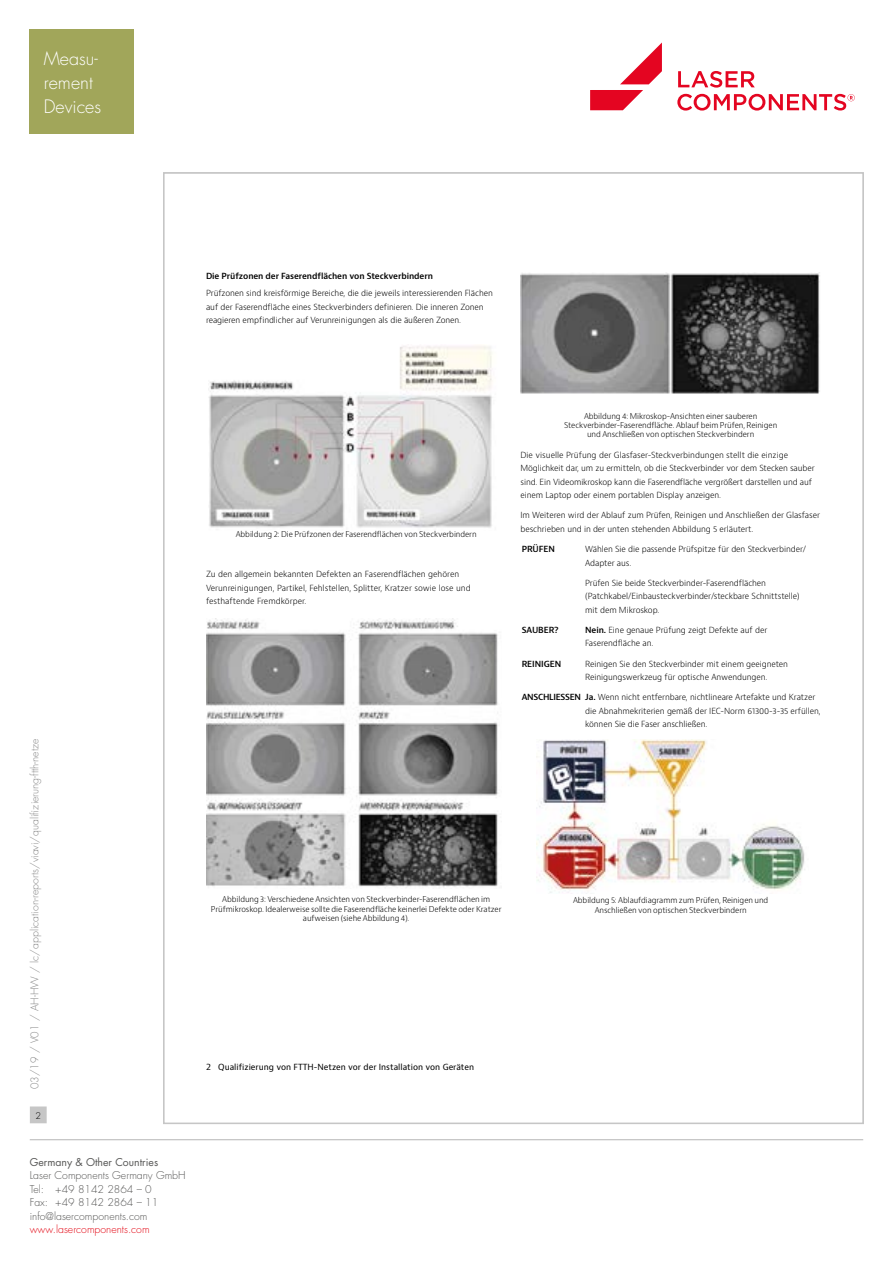
<style>
.page{position:relative;width:893px;height:1263px;background:#fff}
.page>*{position:absolute;margin:0;border:0;box-sizing:border-box;transform-origin:0 0}
.t1{font:300 18px/24px "Futura Std";color:#fff}
.t2{font:300 10.5px/13.5px "Futura Std";color:#575756}
.t3{font:300 10.5px "Futura Std";color:#878787}
.t4{font:300 10.5px "Futura Std";color:#e30613}
.t5{font:10.5px "Futura Std";color:#575756}
.t6{font:300 9px "Futura Std";color:#000}
.t7{font:300 8.25px/13.5px "Bernino Sans";letter-spacing:-.01em;color:#000}
.t8{font:600 8.25px "Bernino Sans";letter-spacing:-.01em;color:#000}
.t9{font:8.25px "Bernino Sans";color:#000}
.t10{font:300 7.8px/9.4px "Bernino Sans";letter-spacing:-.01em;color:#000;text-align:center}
.s1{font-weight:600}
</style>
<div class="page">
<hr style="left:30px;top:1139px;width:833px;height:1px;background:#c6c6c6">
<div style="left:31px;top:1107px;width:15px;height:16px;background:#c6c6c6"></div>
<div style="left:30px;top:1106px;width:17px;height:17px;border:1px solid #c6c6c6"></div>
<svg style="left:677px;top:71px;width:178px;height:40px"></svg>
<svg style="left:590px;top:43px;width:72px;height:67px"></svg>
<img style="left:209px;top:345px;width:283px;height:183px">
<img style="left:206px;top:619px;width:292px;height:269px">
<img style="left:520px;top:273px;width:300px;height:121px">
<img style="left:537px;top:740px;width:268px;height:154px">
<div style="left:30px;top:30px;width:104px;height:104px;background:#a1a65a"></div>
<h1 class="t1" style="left:44px;top:47px;width:59px">Measu&shy;rement<br>Devices</h1>
<p class="t8" style="left:206px;top:271px;width:228px">Die Prüfzonen der Faserendflächen von Steckverbindern</p>
<p class="t7" style="left:206px;top:287px;width:288px">Prüfzonen sind kreisförmige Bereiche, die die jeweils interessierenden Flächen auf der Faserendfläche eines Steckverbinders definieren. Die inneren Zonen reagieren empfindlicher auf Verunreinigungen als die äußeren Zonen.</p>
<p class="t3" style="left:28px;top:1089px;width:352px;rotate:-90deg">03/19 / V01 / AH-HW / lc/application-reports/viavi/qualifizierung-ftth-netze</p>
<p class="t6" style="left:35px;top:1110px;width:7px">2</p>
<p class="t5" style="left:30px;top:1155px;width:130px">Germany &amp; Other Countries</p>
<p class="t2" style="left:30px;top:1169px;width:157px">Laser Components Germany GmbH<br>Tel: +49 8142 2864 – 0<br>Fax: +49 8142 2864 – 11 info@lasercomponents.com</p>
<p class="t4" style="left:30px;top:1223px;width:121px">www.lasercomponents.com</p>
<p class="t10" style="left:236px;top:529px;width:242px">Abbildung 2: Die Prüfzonen der Faserendflächen von Steckverbindern</p>
<p class="t7" style="left:206px;top:568px;width:266px">Zu den allgemein bekannten Defekten an Faserendflächen gehören<br>Verunreinigungen, Partikel, Fehlstellen, Splitter, Kratzer sowie lose und festhaftende Fremdkörper.</p>
<p class="t10" style="left:564px;top:411px;width:215px">Abbildung 4: Mikroskop-Ansichten einer sauberen<br>Steckverbinder-Faserendfläche. Ablauf beim Prüfen, Reinigen und Anschließen von optischen Steckverbindern</p>
<p class="t7" style="left:520px;top:448px;width:296px">Die visuelle Prüfung der Glasfaser-Steckverbindungen stellt die einzige Möglichkeit dar, um zu ermitteln, ob die Steckverbinder vor dem Stecken sauber sind. Ein Videomikroskop kann die Faserendfläche vergrößert darstellen und auf einem Laptop oder einem portablen Display anzeigen.</p>
<p class="t7" style="left:520px;top:509px;width:301px">Im Weiteren wird der Ablauf zum Prüfen, Reinigen und Anschließen der Glasfaser beschrieben und in der unten stehenden Abbildung 5 erläutert.</p>
<p class="t8" style="left:522px;top:544px;width:35px">PRÜFEN</p>
<p class="t7" style="left:585px;top:542px;width:223px">Wählen Sie die passende Prüfspitze für den Steckverbinder/<br>Adapter aus.</p>
<p class="t7" style="left:585px;top:576px;width:216px">Prüfen Sie beide Steckverbinder-Faserendflächen (Patchkabel/Einbausteckverbinder/steckbare Schnittstelle) mit dem Mikroskop.</p>
<p class="t8" style="left:522px;top:624px;width:39px">SAUBER?</p>
<p class="t7" style="left:585px;top:623px;width:184px"><span class="s1">Nein.</span> Eine genaue Prüfung zeigt Defekte auf der<br>Faserendfläche an.</p>
<p class="t8" style="left:522px;top:658px;width:41px">REINIGEN</p>
<p class="t7" style="left:585px;top:657px;width:204px">Reinigen Sie den Steckverbinder mit einem geeigneten<br>Reinigungswerkzeug für optische Anwendungen.</p>
<p class="t7" style="left:585px;top:691px;width:237px;text-indent:-63px"><span class="s1">ANSCHLIESSEN Ja.</span> Wenn nicht entfernbare, nichtlineare Artefakte und Kratzer die Abnahmekriterien gemäß der IEC-Norm 61300-3-35 erfüllen, können Sie die Faser anschließen.</p>
<p class="t10" style="left:211px;top:895px;width:292px">Abbildung 3: Verschiedene Ansichten von Steckverbinder-Faserendflächen im<br>Prüfmikroskop. Idealerweise sollte die Faserendfläche keinerlei Defekte oder Kratzer aufweisen (siehe Abbildung 4).</p>
<p class="t9" style="left:206px;top:1061px;width:270px">2 Qualifizierung von FTTH-Netzen vor der Installation von Geräten</p>
<p class="t10" style="left:573px;top:896px;width:197px">Abbildung 5: Ablaufdiagramm zum Prüfen, Reinigen und<br>Anschließen von optischen Steckverbindern</p>
</div>
